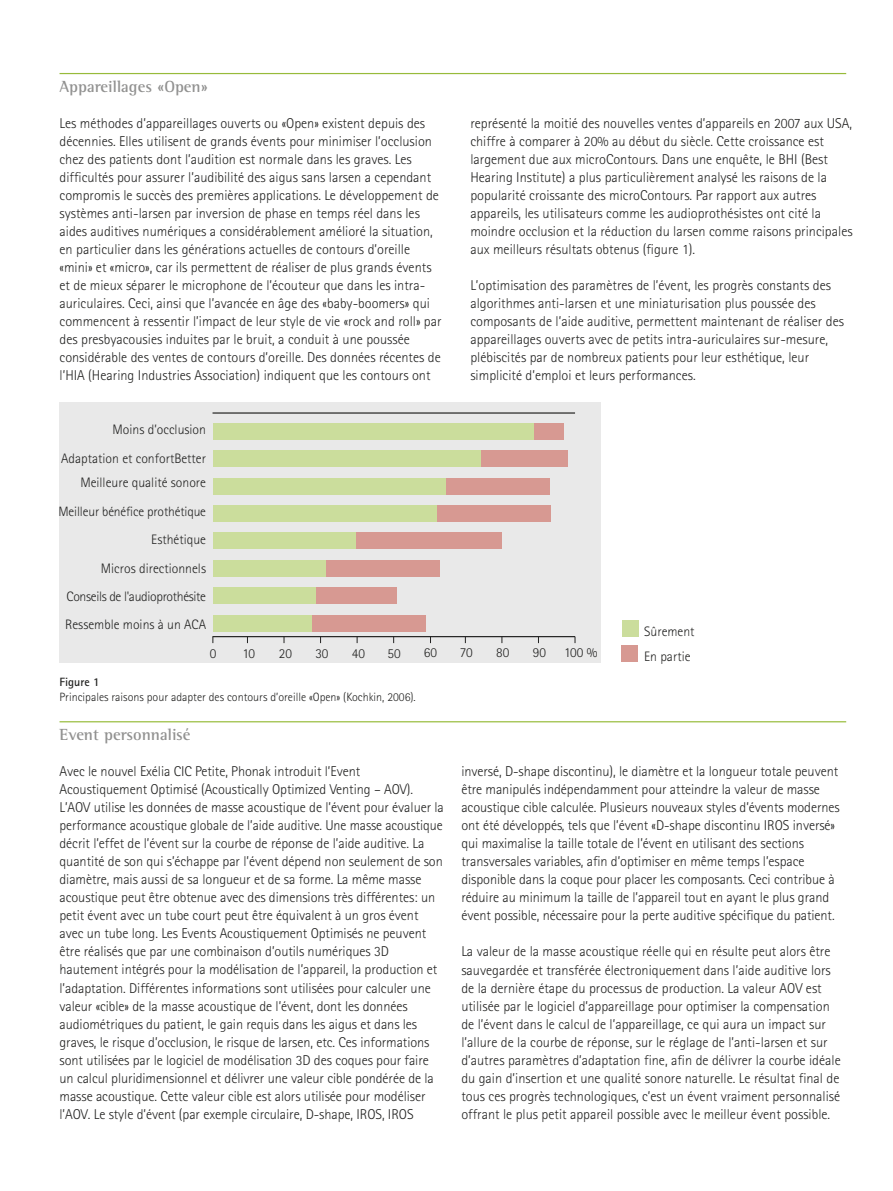
<style>
.page{position:relative;width:893px;height:1191px;background:#fff}
.page>*{position:absolute;margin:0;border:0;box-sizing:border-box;transform-origin:0 0}
.t1{font:700 16.5px "Rotis Semi Serif Pro";color:#919190}
.t2{font:300 14.25px/18px "Rotis Sans Serif Pro";color:#222221}
.t3{font:300 13.65px/28.5px "Rotis Sans Serif Pro";color:#222221;text-align:right}
.t4{font:300 13.5px "Rotis Sans Serif Pro";letter-spacing:-.01em;color:#222221}
.t5{font:300 12px "Rotis Sans Serif Pro";color:#222221}
.t6{font:700 12px "Rotis Sans Serif Pro";color:#222221}
</style>
<div class="page">
<div style="left:60px;top:402px;width:541px;height:261px;background:#e9e9e9"></div>
<div style="left:481px;top:450px;width:87px;height:16px;background:#d79992"></div>
<div style="left:213px;top:450px;width:268px;height:16px;background:#cbdd9c"></div>
<div style="left:445px;top:478px;width:105px;height:16px;background:#d79992"></div>
<div style="left:213px;top:478px;width:233px;height:16px;background:#cbdd9c"></div>
<div style="left:437px;top:505px;width:113px;height:16px;background:#d79992"></div>
<div style="left:213px;top:505px;width:224px;height:16px;background:#cbdd9c"></div>
<div style="left:355px;top:532px;width:147px;height:17px;background:#d79992"></div>
<div style="left:213px;top:532px;width:143px;height:17px;background:#cbdd9c"></div>
<div style="left:325px;top:560px;width:115px;height:16px;background:#d79992"></div>
<div style="left:213px;top:560px;width:112px;height:16px;background:#cbdd9c"></div>
<div style="left:316px;top:587px;width:80px;height:17px;background:#d79992"></div>
<div style="left:213px;top:587px;width:103px;height:17px;background:#cbdd9c"></div>
<div style="left:312px;top:615px;width:114px;height:16px;background:#d79992"></div>
<div style="left:213px;top:615px;width:99px;height:16px;background:#cbdd9c"></div>
<div style="left:533px;top:423px;width:30px;height:16px;background:#d79992"></div>
<div style="left:213px;top:423px;width:320px;height:16px;background:#cbdd9c"></div>
<hr style="left:60px;top:73px;width:786px;height:1px;background:#97bb3a">
<hr style="left:60px;top:721px;width:786px;height:1px;background:#97bb3a">
<hr style="left:213px;top:636px;width:362px;height:1px;background:#222221">
<hr style="left:213px;top:412px;width:362px;height:1px;background:#222221">
<div style="left:622px;top:645px;width:16px;height:17px;background:#d79992"></div>
<div style="left:622px;top:620px;width:16px;height:16px;background:#cbdd9c"></div>
<p class="t1" style="left:60px;top:81px;width:150px">Appareillages «Open»</p>
<p class="t2" style="left:60px;top:116px;width:384px">Les méthodes d’appareillages ouverts ou «Open» existent depuis des décennies. Elles utilisent de grands évents pour minimiser l’occlusion chez des patients dont l’audition est normale dans les graves. Les difficultés pour assurer l’audibilité des aigus sans larsen a cependant compromis le succès des premières applications. Le développement de systèmes anti-larsen par inversion de phase en temps réel dans les aides auditives numériques a considérablement amélioré la situation, en particulier dans les générations actuelles de contours d’oreille «mini» et «micro», car ils permettent de réaliser de plus grands évents et de mieux séparer le microphone de l’écouteur que dans les intra&shy;auriculaires. Ceci, ainsi que l’avancée en âge des «baby-boomers» qui commencent à ressentir l’impact de leur style de vie «rock and roll» par des presbyacousies induites par le bruit, a conduit à une poussée considérable des ventes de contours d’oreille. Des données récentes de l’HIA (Hearing Industries Association) indiquent que les contours ont</p>
<p class="t2" style="left:470px;top:116px;width:384px">représenté la moitié des nouvelles ventes d’appareils en 2007 aux USA, chiffre à comparer à 20% au début du siècle. Cette croissance est largement due aux microContours. Dans une enquête, le BHI (Best Hearing Institute) a plus particulièrement analysé les raisons de la popularité croissante des microContours. Par rapport aux autres appareils, les utilisateurs comme les audioprothésistes ont cité la moindre occlusion et la réduction du larsen comme raisons principales aux meilleurs résultats obtenus (figure 1).</p>
<p class="t2" style="left:470px;top:278px;width:375px">L’optimisation des paramètres de l’évent, les progrès constants des algorithmes anti-larsen et une miniaturisation plus poussée des composants de l’aide auditive, permettent maintenant de réaliser des appareillages ouverts avec de petits intra-auriculaires sur-mesure, plébiscités par de nombreux patients pour leur esthétique, leur simplicité d’emploi et leurs performances.</p>
<p class="t3" style="left:61px;top:417px;width:146px">Moins d’occlusion<br>Adaptation et confortBetter</p>
<p class="t3" style="left:80px;top:469px;width:127px">Meilleure qualité sonore</p>
<p class="t4" style="left:58px;top:506px;width:149px">Meilleur bénéfice prothétique</p>
<p class="t3" style="left:65px;top:526px;width:142px">Esthétique<br>Micros directionnels<br>Conseils de l'audioprothésite<br>Ressemble moins à un ACA</p>
<p class="t3" style="left:210px;top:640px;width:8px">0</p>
<p class="t3" style="left:242px;top:640px;width:14px">10</p>
<p class="t3" style="left:279px;top:640px;width:15px">20</p>
<p class="t3" style="left:315px;top:640px;width:15px">30</p>
<p class="t3" style="left:352px;top:640px;width:15px">40</p>
<p class="t3" style="left:388px;top:640px;width:15px">50</p>
<p class="t3" style="left:424px;top:639px;width:15px">60</p>
<p class="t3" style="left:460px;top:639px;width:14px">70</p>
<p class="t3" style="left:496px;top:639px;width:15px">80</p>
<p class="t3" style="left:533px;top:639px;width:15px">90</p>
<p class="t3" style="left:564px;top:639px;width:35px">100 %</p>
<p class="t6" style="left:60px;top:678px;width:42px">Figure 1</p>
<p class="t5" style="left:60px;top:693px;width:358px">Principales raisons pour adapter des contours d’oreille «Open» (Kochkin, 2006).</p>
<p class="t1" style="left:60px;top:729px;width:133px">Event personnalisé</p>
<p class="t3" style="left:644px;top:619px;width:52px;line-height:25.5px;text-align:left">Sûrement<br>En partie</p>
<p class="t2" style="left:60px;top:764px;width:386px">Avec le nouvel Exélia CIC Petite, Phonak introduit l’Event Acoustiquement Optimisé (Acoustically Optimized Venting – AOV).<br>L’AOV utilise les données de masse acoustique de l’évent pour évaluer la performance acoustique globale de l’aide auditive. Une masse acoustique décrit l’effet de l’évent sur la courbe de réponse de l’aide auditive. La quantité de son qui s’échappe par l’évent dépend non seulement de son diamètre, mais aussi de sa longueur et de sa forme. La même masse acoustique peut être obtenue avec des dimensions très différentes: un petit évent avec un tube court peut être équivalent à un gros évent avec un tube long. Les Events Acoustiquement Optimisés ne peuvent être réalisés que par une combinaison d’outils numériques 3D hautement intégrés pour la modélisation de l’appareil, la production et l’adaptation. Différentes informations sont utilisées pour calculer une valeur «cible» de la masse acoustique de l’évent, dont les données audiométriques du patient, le gain requis dans les aigus et dans les graves, le risque d’occlusion, le risque de larsen, etc. Ces informations sont utilisées par le logiciel de modélisation 3D des coques pour faire un calcul pluridimensionnel et délivrer une valeur cible pondérée de la masse acoustique. Cette valeur cible est alors utilisée pour modéliser l’AOV. Le style d’évent (par exemple circulaire, D-shape, IROS, IROS</p>
<p class="t2" style="left:461px;top:764px;width:380px">inversé, D-shape discontinu), le diamètre et la longueur totale peuvent être manipulés indépendamment pour atteindre la valeur de masse acoustique cible calculée. Plusieurs nouveaux styles d’évents modernes ont été développés, tels que l’évent «D-shape discontinu IROS inversé» qui maximalise la taille totale de l’évent en utilisant des sections transversales variables, afin d’optimiser en même temps l’espace disponible dans la coque pour placer les composants. Ceci contribue à réduire au minimum la taille de l’appareil tout en ayant le plus grand évent possible, nécessaire pour la perte auditive spécifique du patient.</p>
<p class="t2" style="left:461px;top:944px;width:381px">La valeur de la masse acoustique réelle qui en résulte peut alors être sauvegardée et transférée électroniquement dans l’aide auditive lors de la dernière étape du processus de production. La valeur AOV est utilisée par le logiciel d’appareillage pour optimiser la compensation de l’évent dans le calcul de l’appareillage, ce qui aura un impact sur l’allure de la courbe de réponse, sur le réglage de l’anti-larsen et sur d’autres paramètres d’adaptation fine, afin de délivrer la courbe idéale du gain d’insertion et une qualité sonore naturelle. Le résultat final de tous ces progrès technologiques, c’est un évent vraiment personnalisé offrant le plus petit appareil possible avec le meilleur évent possible.</p>
</div>
